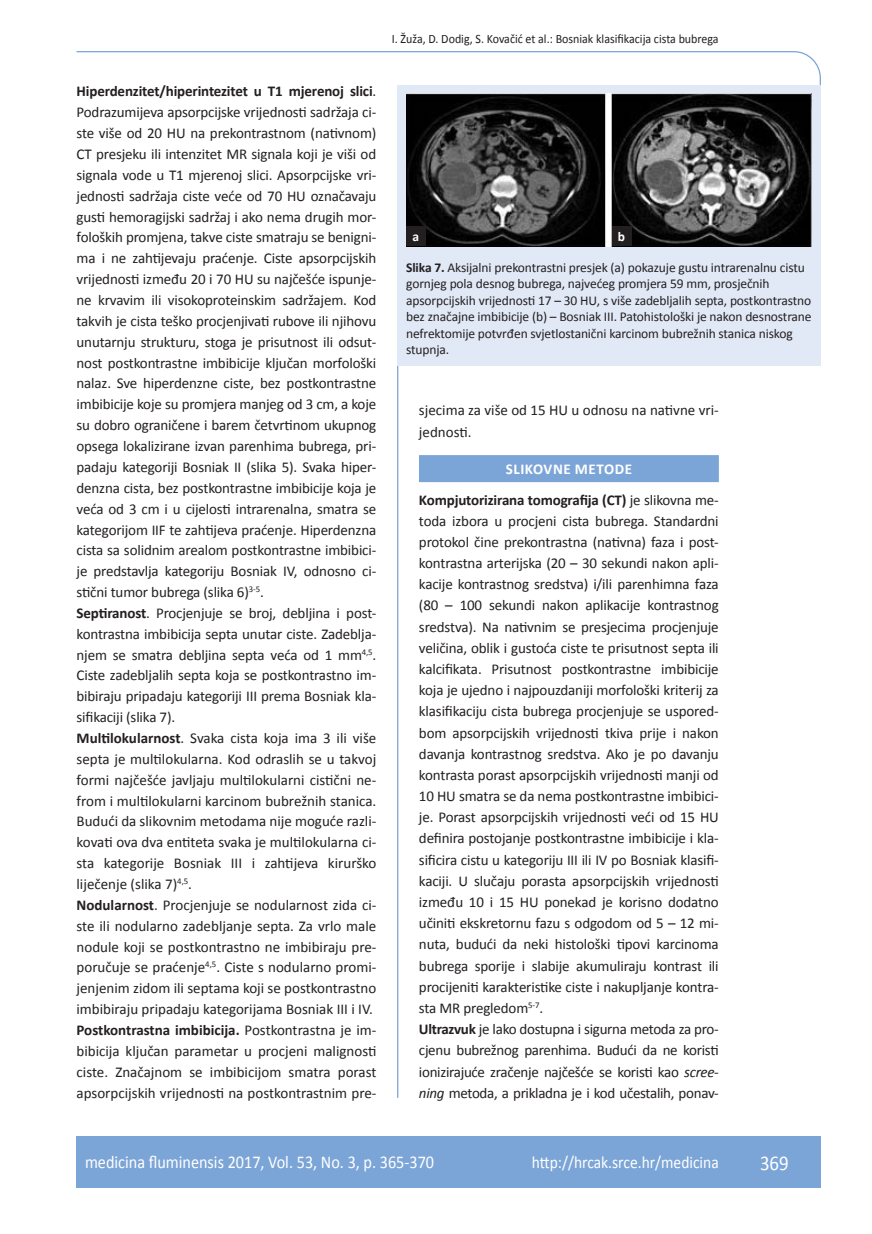
<style>
.page{position:relative;width:872px;height:1234px;background:#fff}
.page>*{position:absolute;margin:0;border:0;box-sizing:border-box;transform-origin:0 0}
.t1{font:21px "Calibri";color:#fff;scale:.9 1}
.t2{font:18px "Calibri";color:#fff;scale:.9 1}
.t3{font:17.25px "Calibri";color:#fff;scale:.9 1}
.t4{font:15px/20.9px "Calibri";letter-spacing:-.01em;color:#231f20}
.t5{font:700 15px/30.6px "Calibri";letter-spacing:-.01em;color:#231f20;text-align:center}
.t6{font:13.5px/16.5px "Calibri";letter-spacing:-.01em;color:#231f20}
.t7{font:700 13.5px "Calibri";color:#fff}
.t8{font:12.75px "Calibri";color:#231f20;scale:.94 1}
.s1{font-weight:700}
.s2{color:#fff}
.s3{font-weight:400}
.s4{font-style:italic}
</style>
<div class="page">
<svg style="left:76px;top:51px;width:745px;height:275px"></svg>
<hr style="left:397px;top:366px;width:1px;height:731px;background:#7ca5d7">
<div style="left:77px;top:1135px;width:744px;height:51px;background:#7ca5d7"></div>
<div style="left:419px;top:455px;width:300px;height:27px;background:#7ca5d7"></div>
<div style="left:398px;top:85px;width:422px;height:281px;background:#e1e9f6"></div>
<img style="left:406px;top:94px;width:405px;height:152px">
<div style="left:406px;top:226px;width:19px;height:19px;background:#231f20"></div>
<div style="left:612px;top:226px;width:19px;height:19px;background:#231f20"></div>
<p class="t4" style="left:77px;top:80px;width:301px"><span class="s1">Hiperdenzitet/hiperintezitet u T1 mjerenoj slici</span>.<br>Podrazumijeva apsorpcijske vrijednosti sadržaja ci&shy;ste više od 20 HU na prekontrastnom (nativnom)<br>CT presjeku ili intenzitet MR signala koji je viši od signala vode u T1 mjerenoj slici. Apsorpcijske vri&shy;jednosti sadržaja ciste veće od 70 HU označavaju gusti hemoragijski sadržaj i ako nema drugih mor&shy;foloških promjena, takve ciste smatraju se benigni&shy;ma i ne zahtijevaju praćenje. Ciste apsorpcijskih vrijednosti između 20 i 70 HU su najčešće ispunje&shy;ne krvavim ili visokoproteinskim sadržajem. Kod takvih je cista teško procjenjivati rubove ili njihovu unutarnju strukturu, stoga je prisutnost ili odsut&shy;nost postkontrastne imbibicije ključan morfološki nalaz. Sve hiperdenzne ciste, bez postkontrastne imbibicije koje su promjera manjeg od 3 cm, a koje su dobro ograničene i barem četvrtinom ukupnog opsega lokalizirane izvan parenhima bubrega, pri&shy;padaju kategoriji Bosniak II (slika 5). Svaka hiper&shy;denzna cista, bez postkontrastne imbibicije koja je veća od 3 cm i u cijelosti intrarenalna, smatra se kategorijom IIF te zahtijeva praćenje. Hiperdenzna cista sa solidnim arealom postkontrastne imbibici&shy;je predstavlja kategoriju Bosniak IV, odnosno ci&shy;stični tumor bubrega (slika 6)<sup>3-5</sup>.<br><span class="s1">Septiranost</span>. Procjenjuje se broj, debljina i post&shy;kontrastna imbibicija septa unutar ciste. Zadeblja&shy;njem se smatra debljina septa veća od 1 mm<sup>4,5</sup>.<br>Ciste zadebljalih septa koja se postkontrastno im&shy;bibiraju pripadaju kategoriji III prema Bosniak kla&shy;sifikaciji (slika 7).<br><span class="s1">Multilokularnost</span>. Svaka cista koja ima 3 ili više septa je multilokularna. Kod odraslih se u takvoj formi najčešće javljaju multilokularni cistični ne&shy;from i multilokularni karcinom bubrežnih stanica.<br>Budući da slikovnim metodama nije moguće razli&shy;kovati ova dva entiteta svaka je multilokularna ci&shy;sta kategorije Bosniak III i zahtijeva kirurško liječenje (slika 7)<sup>4,5</sup>.<br><span class="s1">Nodularnost</span>. Procjenjuje se nodularnost zida ci&shy;ste ili nodularno zadebljanje septa. Za vrlo male nodule koji se postkontrastno ne imbibiraju pre&shy;poručuje se praćenje<sup>4,5</sup>. Ciste s nodularno promi&shy;jenjenim zidom ili septama koji se postkontrastno imbibiraju pripadaju kategorijama Bosniak III i IV.<br><span class="s1">Postkontrastna imbibicija.</span> Postkontrastna je im&shy;bibicija ključan parametar u procjeni malignosti ciste. Značajnom se imbibicijom smatra porast apsorpcijskih vrijednosti na postkontrastnim pre-</p>
<p class="t8" style="left:392px;top:30px;width:349px">I. Žuža, D. Dodig, S. Kovačić et al.: Bosniak klasifikacija cista bubrega</p>
<p class="t7" style="left:412px;top:228px;width:8px">a</p>
<p class="t7" style="left:618px;top:228px;width:9px">b</p>
<p class="t6" style="left:406px;top:258px;width:407px"><span class="s1">Slika 7.</span> Aksijalni prekontrastni presjek (a) pokazuje gustu intrarenalnu cistu gornjeg pola desnog bubrega, najvećeg promjera 59 mm, prosječnih apsorpcijskih vrijednosti 17 – 30 HU, s više zadebljalih septa, postkontrastno bez značajne imbibicije (b) – Bosniak III. Patohistološki je nakon desnostrane nefrektomije potvrđen svjetlostanični karcinom bubrežnih stanica niskog stupnja.</p>
<p class="t4" style="left:419px;top:399px;width:301px">sjecima za više od 15 HU u odnosu na nativne vri&shy;jednosti.</p>
<p class="t5" style="left:419px;top:453px;width:301px"><span class="s2">SLIKOVNE METODE<br></span>Kompjutorizirana tomografija (CT) <span class="s3">je slikovna me-</span></p>
<p class="t4" style="left:419px;top:509px;width:301px">toda izbora u procjeni cista bubrega. Standardni protokol čine prekontrastna (nativna) faza i post&shy;kontrastna arterijska (20 – 30 sekundi nakon apli&shy;kacije kontrastnog sredstva) i/ili parenhimna faza (80 – 100 sekundi nakon aplikacije kontrastnog sredstva). Na nativnim se presjecima procjenjuje veličina, oblik i gustoća ciste te prisutnost septa ili kalcifikata. Prisutnost postkontrastne imbibicije koja je ujedno i najpouzdaniji morfološki kriterij za klasifikaciju cista bubrega procjenjuje se uspored&shy;bom apsorpcijskih vrijednosti tkiva prije i nakon davanja kontrastnog sredstva. Ako je po davanju kontrasta porast apsorpcijskih vrijednosti manji od 10 HU smatra se da nema postkontrastne imbibici&shy;je. Porast apsorpcijskih vrijednosti veći od 15 HU definira postojanje postkontrastne imbibicije i kla&shy;sificira cistu u kategoriju III ili IV po Bosniak klasifi&shy;kaciji. U slučaju porasta apsorpcijskih vrijednosti između 10 i 15 HU ponekad je korisno dodatno učiniti ekskretornu fazu s odgodom od 5 – 12 mi&shy;nuta, budući da neki histološki tipovi karcinoma bubrega sporije i slabije akumuliraju kontrast ili procijeniti karakteristike ciste i nakupljanje kontra&shy;sta MR pregledom<sup>5-7</sup>.<br><span class="s1">Ultrazvuk</span> je lako dostupna i sigurna metoda za pro&shy;cjenu bubrežnog parenhima. Budući da ne koristi ionizirajuće zračenje najčešće se koristi kao <span class="s4">scree&shy;ning</span> metoda, a prikladna je i kod učestalih, ponav-</p>
<p class="t2" style="left:85px;top:1150px;width:389px">medicina fluminensis 2017, Vol. 53, No. 3, p. 365-370</p>
<p class="t3" style="left:532px;top:1151px;width:209px">http://hrcak.srce.hr/medicina</p>
<h1 class="t1" style="left:760px;top:1149px;width:33px">369</h1>
</div>
